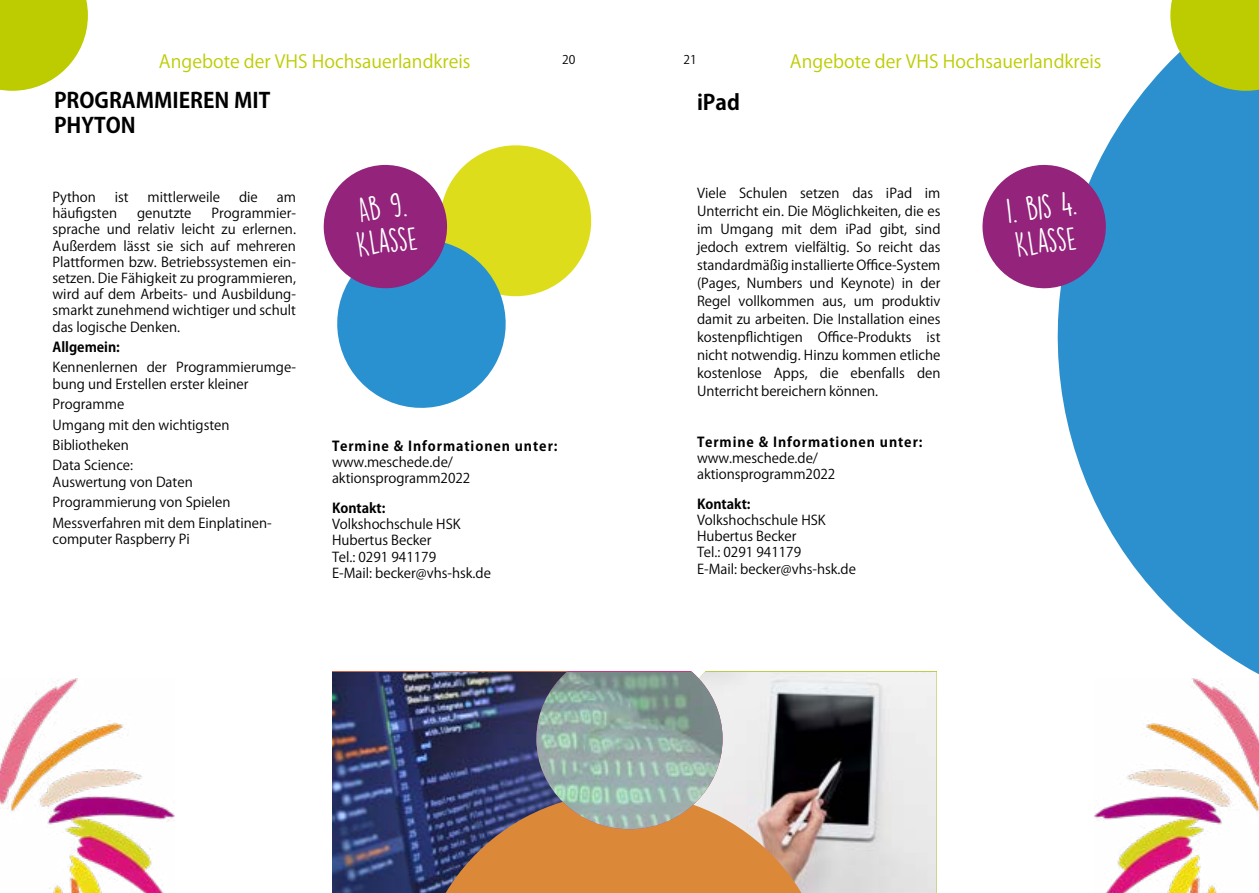
<style>
.page{position:relative;width:1259px;height:893px;background:#fff}
.page>*{position:absolute;margin:0;border:0;box-sizing:border-box;transform-origin:0 0}
.t1{font:30px/34.5px "DK Lemon Yellow Sun";color:#fff}
.t2{font:700 21px/25.2px "Koz Go Pro";color:#000}
.t3{font:18px "Koz Go Pro";color:#bdcc00}
.t4{font:13.5px/16.2px "Koz Go Pro";color:#000}
.t5{font:700 13.5px "Koz Go Pro";letter-spacing:.07em;color:#000}
.t6{font:700 13.5px "Koz Go Pro";color:#000}
.t7{font:12px "Koz Go Pro";color:#000}
</style>
<div class="page">
<svg style="left:1057px;top:61px;width:202px;height:618px;fill:#2c90cf"></svg>
<svg style="left:0;top:0;width:88px;height:91px;background:#c7d326"></svg>
<svg style="left:1170px;top:0;width:89px;height:91px;background:#aac522"></svg>
<img style="left:332px;top:672px;width:85px;height:221px">
<img style="left:830px;top:672px;width:106px;height:221px">
<img style="left:417px;top:672px;width:413px;height:221px">
<img style="left:536px;top:672px;width:186px;height:157px">
<img style="left:1095px;top:679px;width:164px;height:214px">
<img style="left:0;top:679px;width:175px;height:214px">
<svg style="left:982px;top:164px;width:125px;height:125px;background:#984c95"></svg>
<svg style="left:323px;top:145px;width:269px;height:263px"></svg>
<h3 class="t3" style="left:159px;top:50px;width:313px">Angebote der VHS Hochsauerlandkreis</h3>
<h3 class="t3" style="left:790px;top:50px;width:313px">Angebote der VHS Hochsauerlandkreis</h3>
<p class="t7" style="left:562px;top:51px;width:15px">20</p>
<p class="t7" style="left:683px;top:51px;width:15px">21</p>
<h2 class="t2" style="left:54px;top:89px;width:218px">PROGRAMMIEREN MIT<br>PHYTON</h2>
<p class="t4" style="left:52px;top:189px;width:45px">Python</p>
<p class="t4" style="left:115px;top:189px;width:15px">ist</p>
<p class="t4" style="left:148px;top:189px;width:74px">mittlerweile</p>
<p class="t4" style="left:239px;top:189px;width:20px">die</p>
<p class="t4" style="left:277px;top:189px;width:21px">am</p>
<p class="t4" style="left:52px;top:205px;width:66px">häufigsten</p>
<p class="t4" style="left:137px;top:205px;width:56px">genutzte</p>
<p class="t4" style="left:52px;top:205px;width:245px;text-align:justify;text-indent:159px">Programmier&shy;sprache und relativ leicht zu erlernen.<br>Außerdem lässt sie sich auf mehreren Plattformen bzw. Betriebssystemen ein&shy;setzen. Die Fähigkeit zu programmieren, wird auf dem Arbeits- und Ausbildung&shy;smarkt zunehmend wichtiger und schult das logische Denken.</p>
<p class="t6" style="left:52px;top:338px;width:69px">Allgemein:</p>
<p class="t4" style="left:52px;top:360px;width:245px">Kennenlernen der Programmierumge&shy;bung und Erstellen erster kleiner</p>
<p class="t4" style="left:52px;top:394px;width:178px;line-height:20.4px">Programme<br>Umgang mit den wichtigsten<br>Bibliotheken<br>Data Science:</p>
<p class="t4" style="left:52px;top:472px;width:221px;line-height:20.4px">Auswertung von Daten<br>Programmierung von Spielen<br>Messverfahren mit dem Einplatinen-</p>
<p class="t4" style="left:52px;top:531px;width:139px">computer Raspberry Pi</p>
<h1 class="t1" style="left:350px;top:193px;width:63px;rotate:-7deg">Ab 9.<br>Klasse</h1>
<p class="t5" style="left:332px;top:437px;width:227px">Termine &amp; Informationen unter:</p>
<p class="t4" style="left:332px;top:454px;width:140px">www.meschede.de/ aktionsprogramm2022</p>
<p class="t6" style="left:332px;top:499px;width:55px">Kontakt:</p>
<p class="t4" style="left:332px;top:516px;width:160px">Volkshochschule HSK<br>Hubertus Becker<br>Tel.: 0291 941179<br>E-Mail: becker@vhs-hsk.de</p>
<h2 class="t2" style="left:697px;top:91px;width:44px">iPad</h2>
<p class="t4" style="left:697px;top:184px;width:245px;line-height:18px;text-align:justify">Viele Schulen setzen das iPad im Unterricht ein. Die Möglichkeiten, die es im Umgang mit dem iPad gibt, sind jedoch extrem vielfältig. So reicht das standardmäßig installierte Office-System (Pages, Numbers und Keynote) in der Regel vollkommen aus, um produktiv damit zu arbeiten. Die Installation eines kostenpflichtigen Office-Produkts ist nicht notwendig. Hinzu kommen etliche kostenlose Apps, die ebenfalls den Unterricht bereichern können.</p>
<p class="t5" style="left:697px;top:433px;width:227px">Termine &amp; Informationen unter:</p>
<p class="t4" style="left:697px;top:450px;width:140px">www.meschede.de/ aktionsprogramm2022</p>
<p class="t6" style="left:697px;top:495px;width:55px">Kontakt:</p>
<p class="t4" style="left:697px;top:512px;width:160px">Volkshochschule HSK<br>Hubertus Becker<br>Tel.: 0291 941179<br>E-Mail: becker@vhs-hsk.de</p>
<h1 class="t1" style="left:1004px;top:194px;width:72px;rotate:-7deg">1. bis 4.<br>Klasse</h1>
</div>
